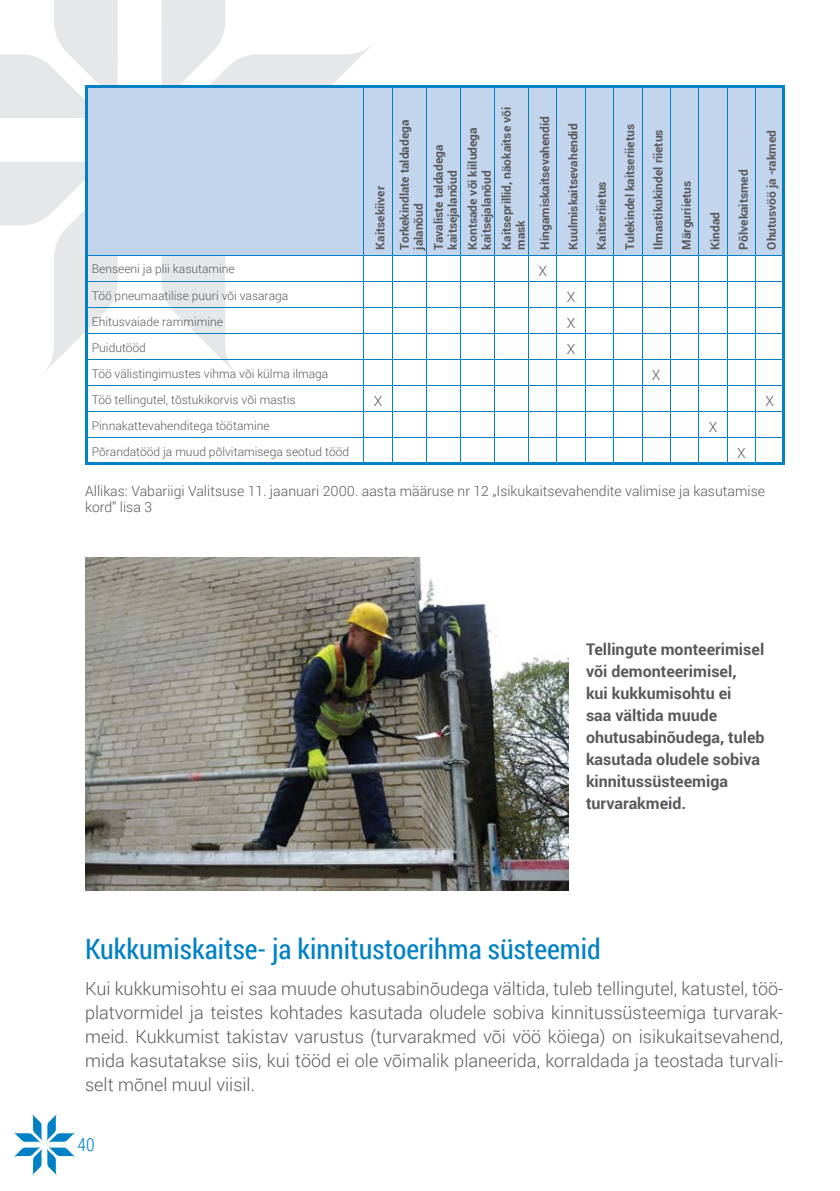
<style>
.page{position:relative;width:840px;height:1191px;background:#fff}
.page>*{position:absolute;margin:0;border:0;box-sizing:border-box;transform-origin:0 0}
.t1{font:28px "Roboto Condensed";color:#0081c6}
.t2{font:300 18px/24px "Roboto";color:#58595b;text-align:justify}
.t3{font:300 18px "Roboto Condensed";color:#0081c6}
.t4{font:700 16px/22px "Roboto";color:#58595b}
.t5{font:300 14px/16px "Roboto";color:#58595b}
.t6{font:700 12px/20px "Roboto";color:#58595b}
.t7{font:300 12px "Roboto";color:#58595b}
</style>
<div class="page">
<svg style="left:13px;top:1114px;width:62px;height:61px"></svg>
<svg style="left:161px;top:0;width:210px;height:85px"></svg>
<svg style="left:0;top:162px;width:118px;height:212px"></svg>
<svg style="left:0;top:0;width:118px;height:118px"></svg>
<div style="left:87px;top:87px;width:695px;height:168px;background:#c3d4ed"></div>
<hr style="left:85px;top:85px;width:279px;height:2px;background:#0081c6">
<hr style="left:85px;top:87px;width:2px;height:168px;background:#0081c6">
<hr style="left:364px;top:85px;width:420px;height:2px;background:#0081c6">
<hr style="left:782px;top:87px;width:2px;height:168px;background:#0081c6">
<hr style="left:85px;top:255px;width:2px;height:26px;background:#0081c6">
<hr style="left:782px;top:255px;width:2px;height:26px;background:#0081c6">
<hr style="left:85px;top:281px;width:2px;height:26px;background:#0081c6">
<hr style="left:782px;top:281px;width:2px;height:26px;background:#0081c6">
<hr style="left:85px;top:307px;width:2px;height:26px;background:#0081c6">
<hr style="left:782px;top:307px;width:2px;height:26px;background:#0081c6">
<hr style="left:85px;top:333px;width:2px;height:26px;background:#0081c6">
<hr style="left:782px;top:333px;width:2px;height:26px;background:#0081c6">
<hr style="left:85px;top:359px;width:2px;height:26px;background:#0081c6">
<hr style="left:782px;top:359px;width:2px;height:26px;background:#0081c6">
<hr style="left:85px;top:385px;width:2px;height:26px;background:#0081c6">
<hr style="left:782px;top:385px;width:2px;height:26px;background:#0081c6">
<hr style="left:85px;top:411px;width:2px;height:26px;background:#0081c6">
<hr style="left:782px;top:411px;width:2px;height:26px;background:#0081c6">
<hr style="left:85px;top:437px;width:2px;height:25px;background:#0081c6">
<hr style="left:782px;top:437px;width:2px;height:25px;background:#0081c6">
<hr style="left:85px;top:462px;width:699px;height:2px;background:#0081c6">
<hr style="left:363px;top:87px;width:1px;height:168px;background:#0081c6">
<hr style="left:392px;top:87px;width:1px;height:168px;background:#0081c6">
<hr style="left:426px;top:87px;width:1px;height:168px;background:#0081c6">
<hr style="left:460px;top:87px;width:1px;height:168px;background:#0081c6">
<hr style="left:494px;top:87px;width:1px;height:168px;background:#0081c6">
<hr style="left:528px;top:87px;width:1px;height:168px;background:#0081c6">
<hr style="left:556px;top:87px;width:1px;height:168px;background:#0081c6">
<hr style="left:584px;top:87px;width:1px;height:168px;background:#0081c6">
<hr style="left:613px;top:87px;width:1px;height:168px;background:#0081c6">
<hr style="left:641px;top:87px;width:1px;height:168px;background:#0081c6">
<hr style="left:669px;top:87px;width:1px;height:168px;background:#0081c6">
<hr style="left:698px;top:87px;width:1px;height:168px;background:#0081c6">
<hr style="left:726px;top:87px;width:1px;height:168px;background:#0081c6">
<hr style="left:755px;top:87px;width:1px;height:168px;background:#0081c6">
<hr style="left:87px;top:255px;width:695px;height:1px;background:#0081c6">
<hr style="left:87px;top:281px;width:305px;height:1px;background:#0081c6">
<hr style="left:392px;top:281px;width:34px;height:1px;background:#0081c6">
<hr style="left:426px;top:281px;width:34px;height:1px;background:#0081c6">
<hr style="left:460px;top:281px;width:34px;height:1px;background:#0081c6">
<hr style="left:494px;top:281px;width:34px;height:1px;background:#0081c6">
<hr style="left:87px;top:307px;width:305px;height:1px;background:#0081c6">
<hr style="left:392px;top:307px;width:34px;height:1px;background:#0081c6">
<hr style="left:426px;top:307px;width:34px;height:1px;background:#0081c6">
<hr style="left:460px;top:307px;width:34px;height:1px;background:#0081c6">
<hr style="left:494px;top:307px;width:34px;height:1px;background:#0081c6">
<hr style="left:87px;top:333px;width:305px;height:1px;background:#0081c6">
<hr style="left:392px;top:333px;width:34px;height:1px;background:#0081c6">
<hr style="left:426px;top:333px;width:34px;height:1px;background:#0081c6">
<hr style="left:460px;top:333px;width:34px;height:1px;background:#0081c6">
<hr style="left:494px;top:333px;width:34px;height:1px;background:#0081c6">
<hr style="left:87px;top:359px;width:305px;height:1px;background:#0081c6">
<hr style="left:392px;top:359px;width:34px;height:1px;background:#0081c6">
<hr style="left:426px;top:359px;width:34px;height:1px;background:#0081c6">
<hr style="left:460px;top:359px;width:34px;height:1px;background:#0081c6">
<hr style="left:494px;top:359px;width:34px;height:1px;background:#0081c6">
<hr style="left:87px;top:385px;width:305px;height:1px;background:#0081c6">
<hr style="left:392px;top:385px;width:34px;height:1px;background:#0081c6">
<hr style="left:426px;top:385px;width:34px;height:1px;background:#0081c6">
<hr style="left:460px;top:385px;width:34px;height:1px;background:#0081c6">
<hr style="left:494px;top:385px;width:34px;height:1px;background:#0081c6">
<hr style="left:87px;top:411px;width:305px;height:1px;background:#0081c6">
<hr style="left:392px;top:411px;width:34px;height:1px;background:#0081c6">
<hr style="left:426px;top:411px;width:34px;height:1px;background:#0081c6">
<hr style="left:460px;top:411px;width:34px;height:1px;background:#0081c6">
<hr style="left:494px;top:411px;width:34px;height:1px;background:#0081c6">
<hr style="left:87px;top:437px;width:305px;height:1px;background:#0081c6">
<svg style="left:150px;top:150px;width:224px;height:312px"></svg>
<hr style="left:392px;top:437px;width:34px;height:1px;background:#0081c6">
<svg style="left:392px;top:256px;width:1px;height:206px"></svg>
<hr style="left:426px;top:437px;width:34px;height:1px;background:#0081c6">
<svg style="left:426px;top:256px;width:1px;height:206px"></svg>
<hr style="left:460px;top:437px;width:34px;height:1px;background:#0081c6">
<svg style="left:460px;top:256px;width:1px;height:206px"></svg>
<hr style="left:494px;top:437px;width:34px;height:1px;background:#0081c6">
<svg style="left:494px;top:256px;width:1px;height:206px"></svg>
<svg style="left:528px;top:256px;width:254px;height:206px"></svg>
<img style="left:85px;top:557px;width:483px;height:333px">
<p class="t6" style="left:476px;top:249px;width:144px;rotate:-90deg">kaitsejalanõud<br>Kaitseprillid, näokaitse või</p>
<p class="t6" style="left:508px;top:249px;width:135px;line-height:24.2px;rotate:-90deg">mask<br>Hingamiskaitsevahendid</p>
<p class="t6" style="left:562px;top:249px;width:127px;rotate:-90deg">Kuulmiskaitsevahendid</p>
<p class="t6" style="left:367px;top:249px;width:131px;line-height:24.2px;rotate:-90deg">Kaitsekiiver<br>Torkekindlate taldadega</p>
<p class="t6" style="left:442px;top:249px;width:124px;rotate:-90deg">kaitsejalanõud<br>Kontsade või kiiludega</p>
<p class="t6" style="left:408px;top:249px;width:106px;rotate:-90deg">jalanõud<br>Tavaliste taldadega</p>
<p class="t6" style="left:590px;top:249px;width:70px;rotate:-90deg">Kaitseriietus</p>
<p class="t6" style="left:619px;top:249px;width:127px;rotate:-90deg">Tulekindel kaitseriietus</p>
<p class="t6" style="left:647px;top:249px;width:122px;rotate:-90deg">Ilmastikukindel riietus</p>
<p class="t6" style="left:676px;top:249px;width:70px;rotate:-90deg">Märguriietus</p>
<p class="t6" style="left:704px;top:249px;width:39px;rotate:-90deg">Kindad</p>
<p class="t6" style="left:732px;top:249px;width:82px;rotate:-90deg">Põlvekaitsmed</p>
<p class="t6" style="left:760px;top:249px;width:121px;rotate:-90deg">Ohutusvöö ja -rakmed</p>
<p class="t7" style="left:92px;top:261px;width:144px">Benseeni ja plii kasutamine</p>
<p class="t5" style="left:538px;top:262px;width:10px">X</p>
<p class="t7" style="left:92px;top:287px;width:198px">Töö pneumaatilise puuri või vasaraga</p>
<p class="t5" style="left:566px;top:288px;width:10px">X</p>
<p class="t7" style="left:92px;top:313px;width:133px">Ehitusvaiade rammimine</p>
<p class="t5" style="left:566px;top:314px;width:10px">X</p>
<p class="t7" style="left:92px;top:339px;width:56px">Puidutööd</p>
<p class="t5" style="left:566px;top:340px;width:10px">X</p>
<p class="t7" style="left:92px;top:365px;width:238px">Töö välistingimustes vihma või külma ilmaga</p>
<p class="t5" style="left:651px;top:366px;width:10px">X</p>
<p class="t7" style="left:92px;top:391px;width:205px">Töö tellingutel, tõstukikorvis või mastis</p>
<p class="t5" style="left:373px;top:392px;width:10px">X</p>
<p class="t5" style="left:765px;top:392px;width:10px">X</p>
<p class="t7" style="left:92px;top:417px;width:179px">Pinnakattevahenditega töötamine</p>
<p class="t5" style="left:708px;top:418px;width:10px">X</p>
<p class="t7" style="left:92px;top:443px;width:259px">Põrandatööd ja muud põlvitamisega seotud tööd</p>
<p class="t5" style="left:736px;top:444px;width:10px">X</p>
<p class="t5" style="left:85px;top:483px;width:681px">Allikas: Vabariigi Valitsuse 11. jaanuari 2000. aasta määruse nr 12 „Isikukaitsevahendite valimise ja kasutamise kord” lisa 3</p>
<p class="t4" style="left:585px;top:638px;width:180px">Tellingute monteerimisel või demonteerimisel,<br>kui kukkumisohtu ei<br>saa vältida muude ohutusabinõudega, tuleb kasutada oludele sobiva kinnitussüsteemiga turvarakmeid.</p>
<h1 class="t1" style="left:85px;top:929px;width:517px">Kukkumiskaitse- ja kinnitustoerihma süsteemid</h1>
<p class="t2" style="left:85px;top:975px;width:699px">Kui kukkumisohtu ei saa muude ohutusabinõudega vältida, tuleb tellingutel, katustel, töö&shy;platvormidel ja teistes kohtades kasutada oludele sobiva kinnitussüsteemiga turvarak&shy;meid. Kukkumist takistav varustus (turvarakmed või vöö köiega) on isikukaitsevahend, mida kasutatakse siis, kui tööd ei ole võimalik planeerida, korraldada ja teostada turvali&shy;selt mõnel muul viisil.</p>
<p class="t3" style="left:78px;top:1132px;width:19px">40</p>
</div>
